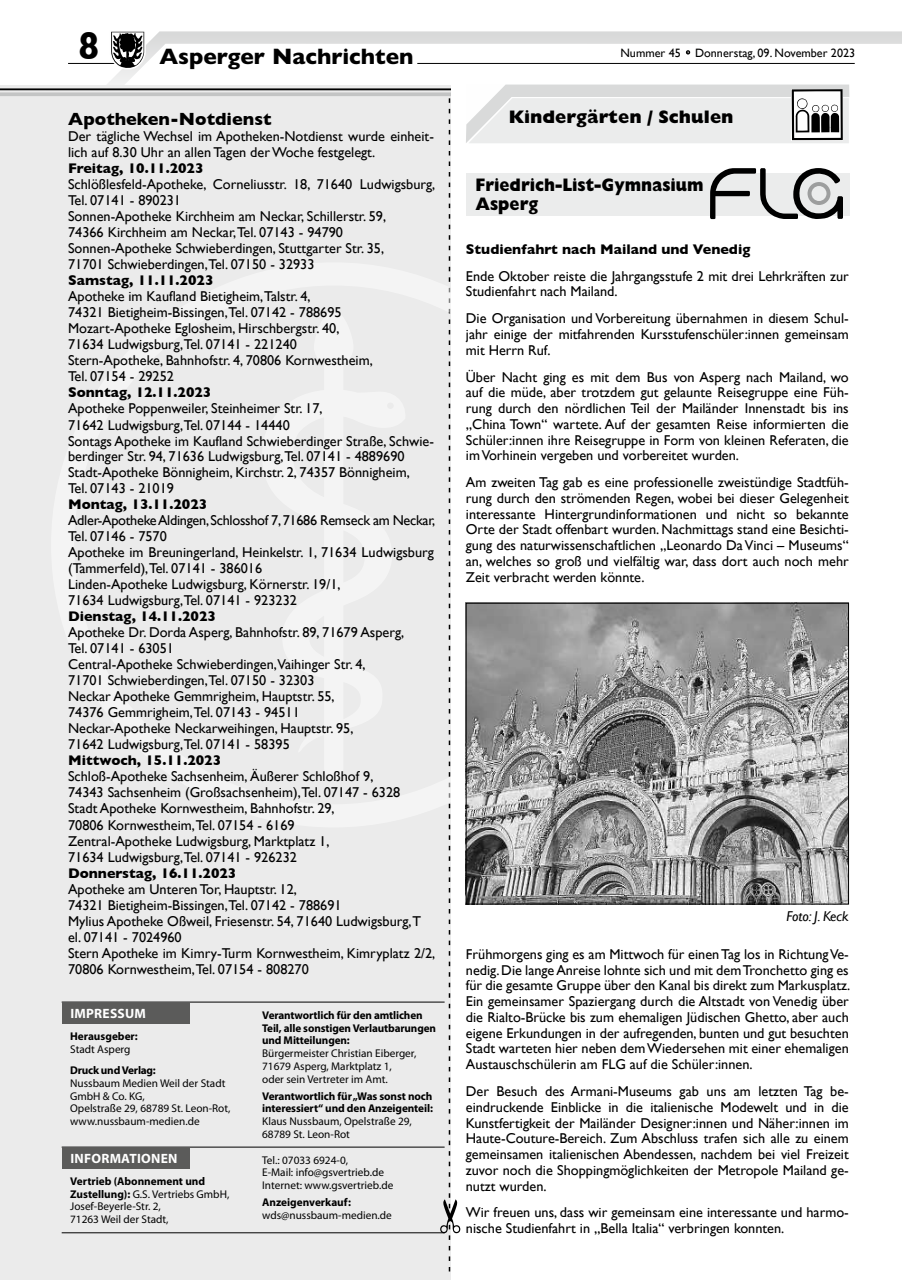
<style>
.page{position:relative;width:902px;height:1280px;background:#fff}
.page>*{position:absolute;margin:0;border:0;box-sizing:border-box;transform-origin:0 0}
.t1{font:700 39.3px "Gill Sans";color:#000;scale:.86 1}
.t2{font:700 22.5px "Gill Sans";color:#000}
.t3{font:800 18.3px/19px "Gill Sans";color:#000;scale:.89 1}
.t4{font:800 18.3px "Gill Sans";color:#000}
.t5{font:700 18px "Gill Sans";color:#000}
.t6{font:14.25px/15.8px "Gill Sans";color:#000}
.t7{font:700 14.25px "Gill Sans";color:#000}
.t8{font:italic 14.25px "Gill Sans";color:#000}
.t9{font:700 13.5px "Myriad Pro";letter-spacing:.02em;color:#fff}
.t10{font:12.15px "Gill Sans";color:#000}
.t11{font:11.25px/12.8px "Myriad Pro";color:#000}
.t12{font:700 11.25px/12.8px "Myriad Pro";letter-spacing:-.01em;color:#000}
.s1{font-weight:700}
</style>
<div class="page">
<svg style="left:68px;top:31px;width:833px;height:177px"></svg>
<hr style="left:68px;top:63px;width:62px;height:1px;background:#000">
<hr style="left:417px;top:63px;width:437px;height:1px;background:#000">
<svg style="left:108px;top:31px;width:39px;height:42px"></svg>
<svg style="left:466px;top:85px;width:383px;height:58px;background:#dedfdf"></svg>
<div style="left:466px;top:173px;width:383px;height:43px;background:#ebecec"></div>
<svg style="left:710px;top:168px;width:132px;height:51px"></svg>
<img style="left:468px;top:605px;width:378px;height:297px">
<div style="left:466px;top:603px;width:382px;height:301px;border:1px solid #000"></div>
<div style="left:0;top:85px;width:451px;height:1195px;background:#ebebeb"></div>
<hr style="left:0;top:88px;width:451px;height:2px;background:#000">
<svg style="left:0;top:92px;width:451px;height:4px;background:#c7c8c8"></svg>
<svg style="left:440px;top:98px;width:20px;height:1173px"></svg>
<svg style="left:440px;top:262px;width:11px;height:565px"></svg>
<hr style="left:62px;top:1002px;width:382px;height:1px;background:#000">
<div style="left:62px;top:1002px;width:127px;height:21px;background:#5b5b5a"></div>
<hr style="left:62px;top:1147px;width:382px;height:1px;background:#000">
<div style="left:62px;top:1148px;width:127px;height:21px;background:#5b5b5a"></div>
<hr style="left:62px;top:1232px;width:382px;height:1px;background:#000">
<h1 class="t1" style="left:79px;top:23px;width:25px">8</h1>
<h2 class="t2" style="left:159px;top:43px;width:255px">Asperger Nachrichten</h2>
<p class="t10" style="left:620px;top:45px;width:236px">Nummer 45 · Donnerstag, 09. November 2023</p>
<p class="t5" style="left:68px;top:109px;width:205px">Apotheken-Notdienst</p>
<p class="t6" style="left:68px;top:129px;width:367px">Der tägliche Wechsel im Apotheken-Notdienst wurde einheit&shy;lich auf 8.30 Uhr an allen Tagen der Woche festgelegt.</p>
<p class="t7" style="left:68px;top:160px;width:137px">Freitag, 10.11.2023</p>
<p class="t6" style="left:68px;top:176px;width:369px">Schlößlesfeld-Apotheke, Corneliusstr. 18, 71640 Ludwigsburg, Tel. 07141 - 890231<br>Sonnen-Apotheke Kirchheim am Neckar, Schillerstr. 59,<br>74366 Kirchheim am Neckar,Tel. 07143 - 94790<br>Sonnen-Apotheke Schwieberdingen, Stuttgarter Str. 35,<br>71701 Schwieberdingen,Tel. 07150 - 32933</p>
<p class="t7" style="left:68px;top:272px;width:147px">Samstag, 11.11.2023</p>
<p class="t6" style="left:68px;top:288px;width:306px">Apotheke im Kaufland Bietigheim,Talstr. 4,<br>74321 Bietigheim-Bissingen,Tel. 07142 - 788695<br>Mozart-Apotheke Eglosheim, Hirschbergstr. 40, 71634 Ludwigsburg,Tel. 07141 - 221240<br>Stern-Apotheke, Bahnhofstr. 4, 70806 Kornwestheim, Tel. 07154 - 29252</p>
<p class="t7" style="left:68px;top:384px;width:145px">Sonntag, 12.11.2023</p>
<p class="t6" style="left:68px;top:401px;width:367px">Apotheke Poppenweiler, Steinheimer Str. 17,<br>71642 Ludwigsburg,Tel. 07144 - 14440<br>Sontags Apotheke im Kaufland Schwieberdinger Straße, Schwie&shy;berdinger Str. 94, 71636 Ludwigsburg,Tel. 07141 - 4889690<br>Stadt-Apotheke Bönnigheim, Kirchstr. 2, 74357 Bönnigheim,<br>Tel. 07143 - 21019</p>
<p class="t7" style="left:68px;top:496px;width:141px">Montag, 13.11.2023</p>
<p class="t6" style="left:68px;top:512px;width:369px">Adler-Apotheke Aldingen, Schlosshof 7, 71686 Remseck am Neckar, Tel. 07146 - 7570<br>Apotheke im Breuningerland, Heinkelstr. 1, 71634 Ludwigsburg (Tammerfeld),Tel. 07141 - 386016<br>Linden-Apotheke Ludwigsburg, Körnerstr. 19/1,<br>71634 Ludwigsburg,Tel. 07141 - 923232</p>
<p class="t7" style="left:68px;top:608px;width:149px">Dienstag, 14.11.2023</p>
<p class="t6" style="left:68px;top:624px;width:337px">Apotheke Dr. Dorda Asperg, Bahnhofstr. 89, 71679 Asperg, Tel. 07141 - 63051<br>Central-Apotheke Schwieberdingen,Vaihinger Str. 4, 71701 Schwieberdingen,Tel. 07150 - 32303<br>Neckar Apotheke Gemmrigheim, Hauptstr. 55,<br>74376 Gemmrigheim,Tel. 07143 - 94511<br>Neckar-Apotheke Neckarweihingen, Hauptstr. 95,<br>71642 Ludwigsburg,Tel. 07141 - 58395</p>
<p class="t7" style="left:68px;top:752px;width:155px">Mittwoch, 15.11.2023</p>
<p class="t6" style="left:68px;top:768px;width:334px">Schloß-Apotheke Sachsenheim, Äußerer Schloßhof 9, 74343 Sachsenheim (Großsachsenheim),Tel. 07147 - 6328<br>Stadt Apotheke Kornwestheim, Bahnhofstr. 29,<br>70806 Kornwestheim,Tel. 07154 - 6169<br>Zentral-Apotheke Ludwigsburg, Marktplatz 1,<br>71634 Ludwigsburg,Tel. 07141 - 926232</p>
<p class="t7" style="left:68px;top:864px;width:170px">Donnerstag, 16.11.2023</p>
<p class="t6" style="left:68px;top:881px;width:369px">Apotheke am Unteren Tor, Hauptstr. 12,<br>74321 Bietigheim-Bissingen,Tel. 07142 - 788691<br>Mylius Apotheke Oßweil, Friesenstr. 54, 71640 Ludwigsburg,T el. 07141 - 7024960<br>Stern Apotheke im Kimry-Turm Kornwestheim, Kimryplatz 2/2, 70806 Kornwestheim,Tel. 07154 - 808270</p>
<p class="t9" style="left:70px;top:1004px;width:77px">IMPRESSUM</p>
<p class="t12" style="left:70px;top:1029px;width:69px">Herausgeber:</p>
<p class="t11" style="left:70px;top:1042px;width:62px">Stadt Asperg</p>
<p class="t12" style="left:70px;top:1063px;width:87px">Druck und Verlag:</p>
<p class="t11" style="left:70px;top:1076px;width:162px">Nussbaum Medien Weil der Stadt<br>GmbH &amp; Co. KG,<br>Opelstraße 29, 68789 St. Leon-Rot, www.nussbaum-medien.de</p>
<p class="t12" style="left:262px;top:1008px;width:175px">Verantwortlich für den amtlichen<br>Teil, alle sonstigen Verlautbarungen und Mitteilungen:</p>
<p class="t11" style="left:262px;top:1047px;width:156px">Bürgermeister Christian Eiberger,<br>71679 Asperg, Marktplatz 1, oder sein Vertreter im Amt.</p>
<p class="t12" style="left:262px;top:1089px;width:172px">Verantwortlich für „Was sonst noch interessiert“ und den Anzeigenteil:</p>
<p class="t11" style="left:262px;top:1115px;width:151px">Klaus Nussbaum, Opelstraße 29,<br>68789 St. Leon-Rot</p>
<p class="t9" style="left:70px;top:1150px;width:109px">INFORMATIONEN</p>
<p class="t11" style="left:70px;top:1174px;width:161px"><span class="s1">Vertrieb (Abonnement und<br>Zustellung):</span> G.S. Vertriebs GmbH,<br>Josef-Beyerle-Str. 2,<br>71263 Weil der Stadt,</p>
<p class="t11" style="left:262px;top:1153px;width:133px">Tel.: 07033 6924-0,<br>E-Mail: info@gsvertrieb.de<br>Internet: www.gsvertrieb.de</p>
<p class="t12" style="left:262px;top:1195px;width:90px">Anzeigenverkauf:</p>
<p class="t11" style="left:262px;top:1208px;width:131px">wds@nussbaum-medien.de</p>
<p class="t4" style="left:509px;top:106px;width:226px">Kindergärten / Schulen</p>
<p class="t3" style="left:475px;top:175px;width:258px">Friedrich-List-Gymnasium<br>Asperg</p>
<p class="t7" style="left:466px;top:241px;width:286px">Studienfahrt nach Mailand und Venedig</p>
<p class="t6" style="left:466px;top:268px;width:384px">Ende Oktober reiste die Jahrgangsstufe 2 mit drei Lehrkräften zur<br>Studienfahrt nach Mailand.</p>
<p class="t6" style="left:466px;top:310px;width:384px;text-align:justify">Die Organisation und Vorbereitung übernahmen in diesem Schul&shy;jahr einige der mitfahrenden Kursstufenschüler:innen gemeinsam mit Herrn Ruf.</p>
<p class="t6" style="left:466px;top:369px;width:384px;text-align:justify">Über Nacht ging es mit dem Bus von Asperg nach Mailand, wo auf die müde, aber trotzdem gut gelaunte Reisegruppe eine Füh&shy;rung durch den nördlichen Teil der Mailänder Innenstadt bis ins „China Town“ wartete. Auf der gesamten Reise informierten die Schüler:innen ihre Reisegruppe in Form von kleinen Referaten, die im Vorhinein vergeben und vorbereitet wurden.</p>
<p class="t6" style="left:466px;top:474px;width:384px;text-align:justify">Am zweiten Tag gab es eine professionelle zweistündige Stadtfüh&shy;rung durch den strömenden Regen, wobei bei dieser Gelegenheit interessante Hintergrundinformationen und nicht so bekannte Orte der Stadt offenbart wurden. Nachmittags stand eine Besichti&shy;gung des naturwissenschaftlichen „Leonardo Da Vinci – Museums“ an, welches so groß und vielfältig war, dass dort auch noch mehr Zeit verbracht werden könnte.</p>
<p class="t8" style="left:786px;top:908px;width:64px">Foto: J. Keck</p>
<p class="t6" style="left:466px;top:946px;width:386px;text-align:justify">Frühmorgens ging es am Mittwoch für einen Tag los in Richtung Ve&shy;nedig. Die lange Anreise lohnte sich und mit dem Tronchetto ging es für die gesamte Gruppe über den Kanal bis direkt zum Markusplatz.<br>Ein gemeinsamer Spaziergang durch die Altstadt von Venedig über die Rialto-Brücke bis zum ehemaligen Jüdischen Ghetto, aber auch eigene Erkundungen in der aufregenden, bunten und gut besuchten Stadt warteten hier neben dem Wiedersehen mit einer ehemaligen Austauschschülerin am FLG auf die Schüler:innen.</p>
<p class="t6" style="left:466px;top:1083px;width:384px;text-align:justify">Der Besuch des Armani-Museums gab uns am letzten Tag be&shy;eindruckende Einblicke in die italienische Modewelt und in die Kunstfertigkeit der Mailänder Designer:innen und Näher:innen im Haute-Couture-Bereich. Zum Abschluss trafen sich alle zu einem gemeinsamen italienischen Abendessen, nachdem bei viel Freizeit zuvor noch die Shoppingmöglichkeiten der Metropole Mailand ge&shy;nutzt wurden.</p>
<p class="t6" style="left:466px;top:1204px;width:384px">Wir freuen uns, dass wir gemeinsam eine interessante und harmo&shy;nische Studienfahrt in „Bella Italia“ verbringen konnten.</p>
</div>
